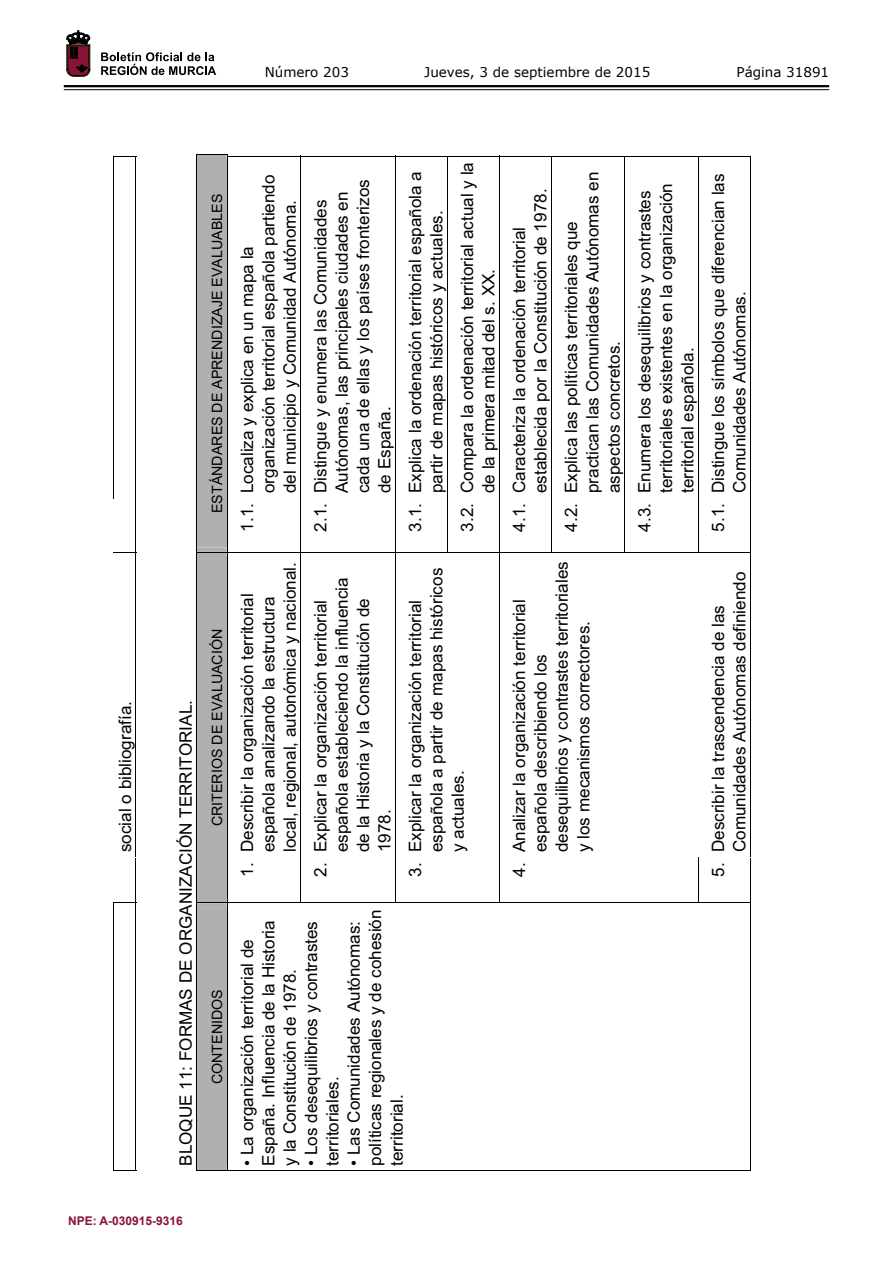
<style>
.page{position:relative;width:893px;height:1263px;background:#fff}
.page>*{position:absolute;margin:0;border:0;box-sizing:border-box;transform-origin:0 0}
.t1{font:17.1px/21.3px "Arial";color:#000}
.t2{font:14.25px "Arial";color:#000}
.t3{font:13.5px "Verdana";color:#000}
.t4{font:700 12px "Arial";color:#891536}
</style>
<div class="page">
<hr style="left:64px;top:85px;width:765px;height:2px;background:#000">
<hr style="left:64px;top:89px;width:765px;height:1px;background:#000">
<svg style="left:101px;top:52px;width:115px;height:23px"></svg>
<svg style="left:67px;top:31px;width:23px;height:45px"></svg>
<hr style="left:113px;top:902px;width:1px;height:269px;background:#000">
<hr style="left:113px;top:156px;width:1px;height:343px;background:#000">
<svg style="left:114px;top:1170px;width:21px;height:1px"></svg>
<hr style="left:135px;top:903px;width:1px;height:268px;background:#000">
<svg style="left:114px;top:902px;width:22px;height:1px"></svg>
<hr style="left:135px;top:858px;width:1px;height:44px;background:#000">
<hr style="left:135px;top:553px;width:1px;height:304px;background:#000">
<svg style="left:113px;top:552px;width:23px;height:1px"></svg>
<hr style="left:135px;top:499px;width:1px;height:53px;background:#000">
<hr style="left:135px;top:156px;width:1px;height:342px;background:#000">
<svg style="left:114px;top:156px;width:21px;height:1px"></svg>
<div style="left:196px;top:154px;width:32px;height:1017px;background:#afb0b2"></div>
<hr style="left:227px;top:1170px;width:73px;height:1px;background:#000">
<hr style="left:227px;top:902px;width:73px;height:1px;background:#000">
<hr style="left:227px;top:552px;width:73px;height:1px;background:#000">
<hr style="left:227px;top:156px;width:73px;height:1px;background:#000">
<hr style="left:300px;top:156px;width:1px;height:747px;background:#000">
<hr style="left:301px;top:1170px;width:94px;height:1px;background:#000">
<hr style="left:301px;top:902px;width:94px;height:1px;background:#000">
<hr style="left:301px;top:552px;width:94px;height:1px;background:#000">
<hr style="left:301px;top:156px;width:94px;height:1px;background:#000">
<hr style="left:395px;top:156px;width:1px;height:747px;background:#000">
<hr style="left:395px;top:1170px;width:52px;height:1px;background:#000">
<hr style="left:395px;top:902px;width:52px;height:1px;background:#000">
<hr style="left:395px;top:552px;width:52px;height:1px;background:#000">
<hr style="left:395px;top:156px;width:52px;height:1px;background:#000">
<hr style="left:447px;top:156px;width:1px;height:397px;background:#000">
<hr style="left:448px;top:1170px;width:51px;height:1px;background:#000">
<hr style="left:448px;top:902px;width:51px;height:1px;background:#000">
<hr style="left:448px;top:552px;width:51px;height:1px;background:#000">
<hr style="left:448px;top:156px;width:51px;height:1px;background:#000">
<hr style="left:499px;top:156px;width:1px;height:747px;background:#000">
<hr style="left:500px;top:1170px;width:51px;height:1px;background:#000">
<hr style="left:500px;top:902px;width:51px;height:1px;background:#000">
<hr style="left:500px;top:552px;width:51px;height:1px;background:#000">
<hr style="left:500px;top:156px;width:51px;height:1px;background:#000">
<hr style="left:551px;top:156px;width:1px;height:397px;background:#000">
<hr style="left:551px;top:1170px;width:73px;height:1px;background:#000">
<hr style="left:551px;top:902px;width:73px;height:1px;background:#000">
<hr style="left:551px;top:552px;width:73px;height:1px;background:#000">
<hr style="left:551px;top:156px;width:73px;height:1px;background:#000">
<hr style="left:624px;top:156px;width:1px;height:397px;background:#000">
<hr style="left:625px;top:1170px;width:73px;height:1px;background:#000">
<hr style="left:625px;top:902px;width:73px;height:1px;background:#000">
<hr style="left:625px;top:552px;width:73px;height:1px;background:#000">
<hr style="left:625px;top:156px;width:73px;height:1px;background:#000">
<hr style="left:698px;top:858px;width:1px;height:45px;background:#000">
<hr style="left:698px;top:156px;width:1px;height:397px;background:#000">
<hr style="left:698px;top:1170px;width:52px;height:1px;background:#000">
<hr style="left:750px;top:903px;width:1px;height:268px;background:#000">
<hr style="left:698px;top:902px;width:52px;height:1px;background:#000">
<hr style="left:750px;top:858px;width:1px;height:44px;background:#000">
<hr style="left:750px;top:553px;width:1px;height:304px;background:#000">
<hr style="left:698px;top:552px;width:52px;height:1px;background:#000">
<hr style="left:750px;top:499px;width:1px;height:53px;background:#000">
<hr style="left:750px;top:156px;width:1px;height:342px;background:#000">
<hr style="left:698px;top:156px;width:52px;height:1px;background:#000">
<p class="t3" style="left:265px;top:62px;width:86px">Número 203</p>
<p class="t3" style="left:424px;top:62px;width:228px">Jueves, 3 de septiembre de 2015</p>
<p class="t3" style="left:736px;top:62px;width:94px">Página 31891</p>
<p class="t2" style="left:208px;top:513px;width:321px;rotate:-90deg">ESTÁNDARES DE APRENDIZAJE EVALUABLES</p>
<p class="t1" style="left:115px;top:852px;width:153px;rotate:-90deg">social o bibliografía.</p>
<p class="t1" style="left:175px;top:1166px;width:467px;rotate:-90deg">BLOQUE 11: FORMAS DE ORGANIZACIÓN TERRITORIAL.</p>
<p class="t2" style="left:208px;top:826px;width:199px;rotate:-90deg">CRITERIOS DE EVALUACIÓN</p>
<p class="t2" style="left:208px;top:1084px;width:97px;rotate:-90deg">CONTENIDOS</p>
<p class="t1" style="left:237px;top:493px;width:320px;text-indent:-39px;rotate:-90deg">1.1. Localiza y explica en un mapa la organización territorial española partiendo del municipio y Comunidad Autónoma.</p>
<p class="t1" style="left:237px;top:852px;width:292px;text-indent:-24px;rotate:-90deg">1. Describir la organización territorial española analizando la estructura local, regional, autonómica y nacional.</p>
<p class="t1" style="left:457px;top:493px;width:332px;text-indent:-39px;rotate:-90deg">3.2. Compara la ordenación territorial actual y la de la primera mitad del s. XX.</p>
<p class="t1" style="left:310px;top:493px;width:315px;text-indent:-39px;rotate:-90deg">2.1. Distingue y enumera las Comunidades Autónomas, las principales ciudades en cada una de ellas y los países fronterizos de España.</p>
<p class="t1" style="left:405px;top:532px;width:362px;text-align:center;rotate:-90deg">3.1. Explica la ordenación territorial española a partir de mapas históricos y actuales.</p>
<p class="t1" style="left:405px;top:852px;width:286px;text-indent:-24px;rotate:-90deg">3. Explicar la organización territorial española a partir de mapas históricos y actuales.</p>
<p class="t1" style="left:310px;top:852px;width:276px;text-indent:-24px;rotate:-90deg">2. Explicar la organización territorial española estableciendo la influencia de la Historia y la Constitución de<br>1978.</p>
<p class="t1" style="left:237px;top:1166px;width:247px;rotate:-90deg">• La organización territorial de<br>España. Influencia de la Historia y la Constitución de 1978.</p>
<p class="t1" style="left:301px;top:1166px;width:246px;rotate:-90deg">• Los desequilibrios y contrastes territoriales.</p>
<p class="t1" style="left:343px;top:1166px;width:258px;rotate:-90deg">• Las Comunidades Autónomas: políticas regionales y de cohesión territorial.</p>
<p class="t1" style="left:561px;top:493px;width:323px;text-indent:-39px;rotate:-90deg">4.2. Explica las políticas territoriales que practican las Comunidades Autónomas en aspectos concretos.</p>
<p class="t1" style="left:509px;top:852px;width:292px;text-indent:-24px;rotate:-90deg">4. Analizar la organización territorial española describiendo los desequilibrios y contrastes territoriales y los mecanismos correctores.</p>
<p class="t1" style="left:509px;top:493px;width:306px;text-indent:-39px;rotate:-90deg">4.1. Caracteriza la ordenación territorial establecida por la Constitución de 1978.</p>
<p class="t1" style="left:634px;top:493px;width:312px;text-indent:-39px;rotate:-90deg">4.3. Enumera los desequilibrios y contrastes territoriales existentes en la organización territorial española.</p>
<p class="t1" style="left:707px;top:493px;width:321px;text-indent:-39px;rotate:-90deg">5.1. Distingue los símbolos que diferencian las<br>Comunidades Autónomas.</p>
<p class="t1" style="left:707px;top:852px;width:282px;text-indent:-24px;rotate:-90deg">5. Describir la trascendencia de las<br>Comunidades Autónomas definiendo</p>
<p class="t4" style="left:68px;top:1213px;width:116px">NPE: A-030915-9316</p>
</div>
